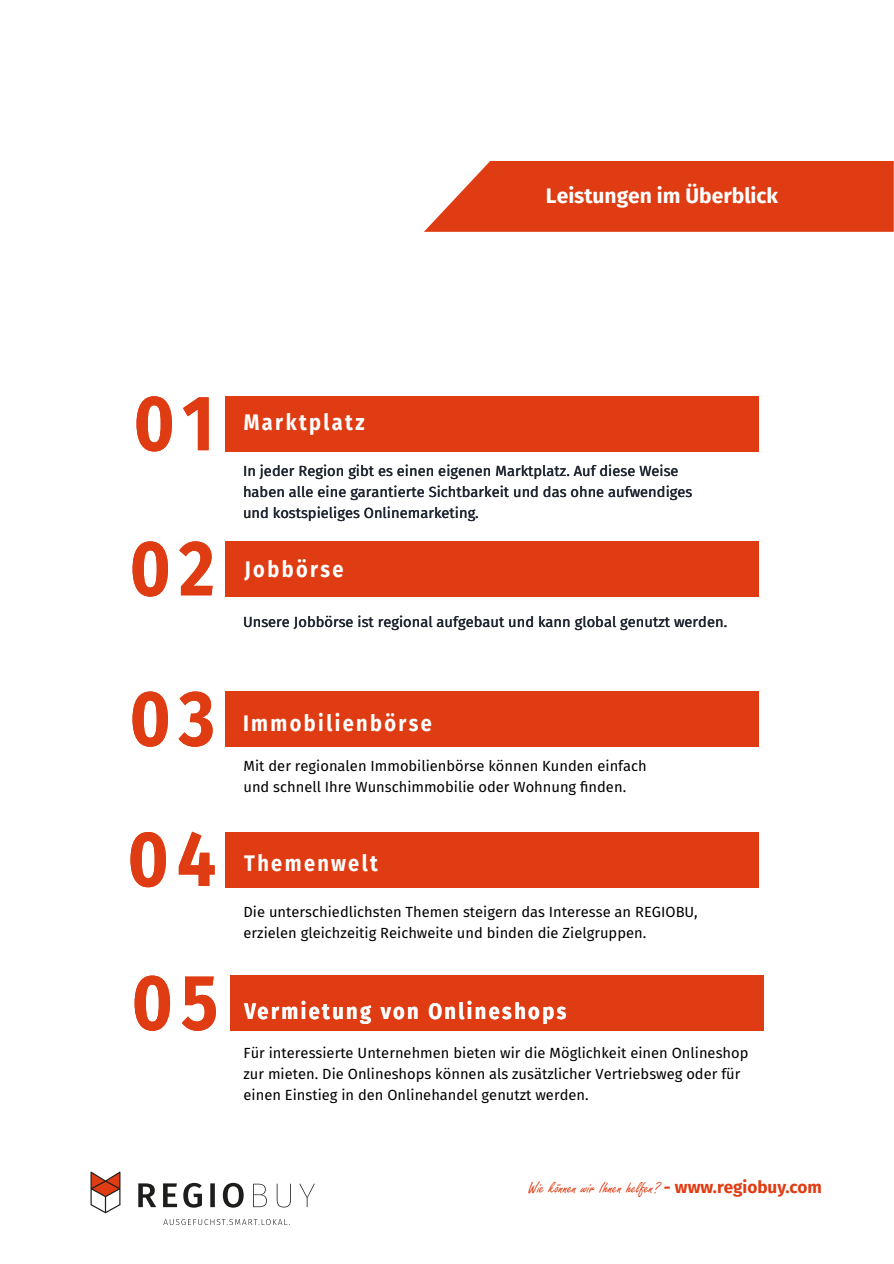
<style>
.page{position:relative;width:894px;height:1264px;background:#fff}
.page>*{position:absolute;margin:0;border:0;box-sizing:border-box;transform-origin:0 0}
.t1{font:700 78.15px/147.6px "Fira Sans";letter-spacing:.12em;color:#e03c13;text-align:justify;scale:.89 1}
.t2{font:700 22.5px "Fira Sans";letter-spacing:.12em;color:#fff;scale:.89 1}
.t3{font:700 21px "Fira Sans";color:#fff}
.t4{font:17.1px "Freestyle Script";color:#e03c13}
.t5{font:14.7px/20.9px "Fira Sans";color:#000}
.t6{font:14.7px/20.9px "Fira Sans";color:#1f2837}
.s1{font-family:"Fira Sans";font-weight:700}
</style>
<div class="page">
<svg style="left:163px;top:1219px;width:122px;height:5px"></svg>
<svg style="left:138px;top:1182px;width:177px;height:25px"></svg>
<svg style="left:90px;top:1171px;width:30px;height:42px"></svg>
<div style="left:230px;top:975px;width:533px;height:55px;background:#e03c13"></div>
<div style="left:225px;top:396px;width:533px;height:55px;background:#e03c13"></div>
<div style="left:225px;top:541px;width:533px;height:55px;background:#e03c13"></div>
<div style="left:225px;top:691px;width:533px;height:55px;background:#e03c13"></div>
<div style="left:225px;top:831px;width:533px;height:56px;background:#e03c13"></div>
<svg style="left:424px;top:161px;width:469px;height:71px;background:#e24a24"></svg>
<h3 class="t3" style="left:545px;top:183px;width:234px">Leistungen im Überblick</h3>
<h1 class="t1" style="left:130px;top:350px;width:97px">01<br>02<br>03</h1>
<h1 class="t1" style="left:128px;top:788px;width:103px;line-height:143.4px">04<br>05</h1>
<h2 class="t2" style="left:243px;top:409px;width:137px">Marktplatz</h2>
<p class="t6" style="left:243px;top:460px;width:450px">In jeder Region gibt es einen eigenen Marktplatz. Auf diese Weise haben alle eine garantierte Sichtbarkeit und das ohne aufwendiges und kostspieliges Onlinemarketing.</p>
<h2 class="t2" style="left:244px;top:555px;width:113px">Jobbörse</h2>
<p class="t6" style="left:243px;top:611px;width:485px">Unsere Jobbörse ist regional aufgebaut und kann global genutzt werden.</p>
<h2 class="t2" style="left:243px;top:709px;width:213px">Immobilienbörse</h2>
<p class="t5" style="left:243px;top:755px;width:405px">Mit der regionalen Immobilienbörse können Kunden einfach und schnell Ihre Wunschimmobilie oder Wohnung finden.</p>
<h2 class="t2" style="left:244px;top:849px;width:152px">Themenwelt</h2>
<p class="t5" style="left:243px;top:901px;width:455px">Die unterschiedlichsten Themen steigern das Interesse an REGIOBU, erzielen gleichzeitig Reichweite und binden die Zielgruppen.</p>
<h2 class="t2" style="left:244px;top:997px;width:363px">Vermietung von Onlineshops</h2>
<p class="t5" style="left:243px;top:1042px;width:506px">Für interessierte Unternehmen bieten wir die Möglichkeit einen Onlineshop zur mieten. Die Onlineshops können als zusätzlicher Vertriebsweg oder für einen Einstieg in den Onlinehandel genutzt werden.</p>
<p class="t4" style="left:528px;top:1181px;width:295px">Wie können wir Ihnen helfen? <span class="s1">- www.regiobuy.com</span></p>
</div>
